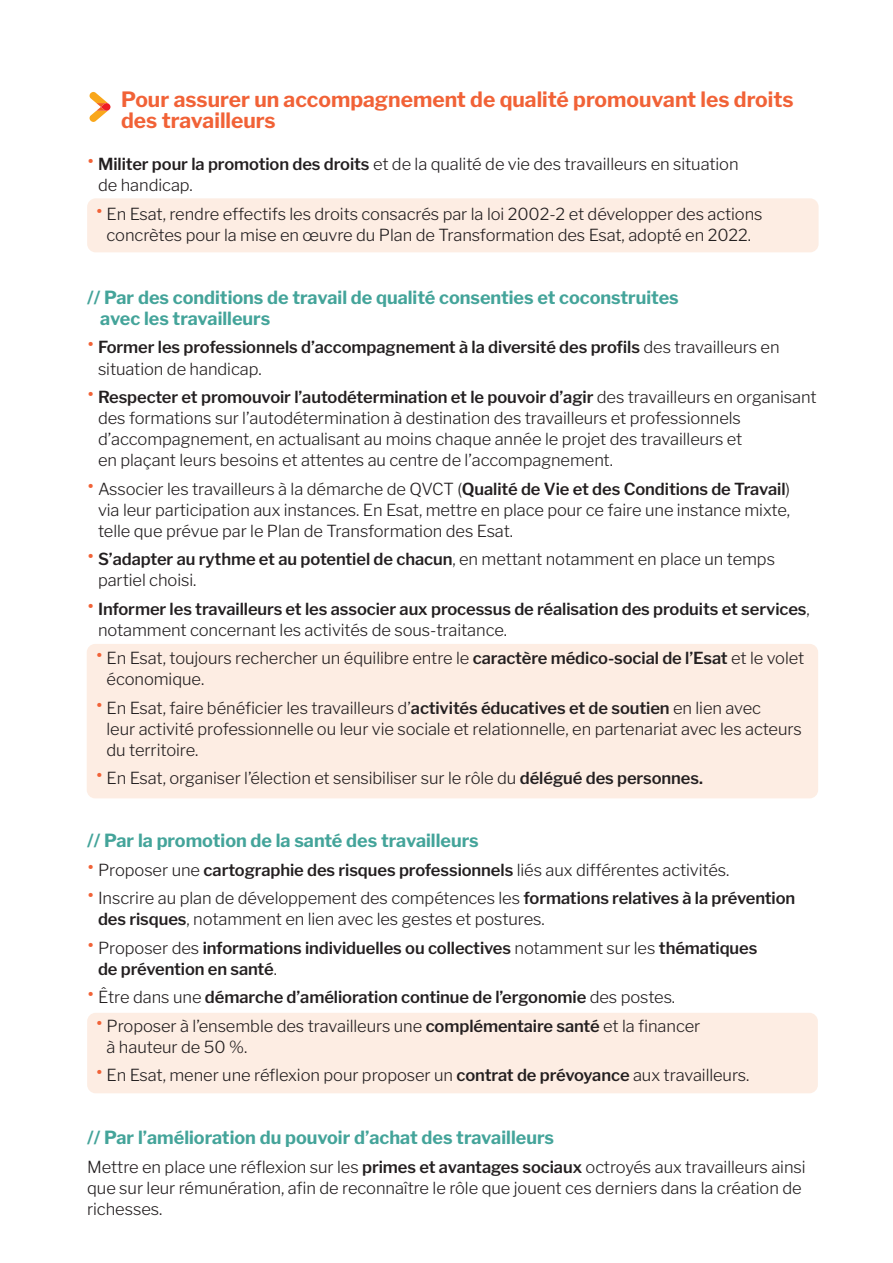
<style>
.page{position:relative;width:893px;height:1263px;background:#fff}
.page>*{position:absolute;margin:0;border:0;box-sizing:border-box;transform-origin:0 0}
.t1{font:700 21px/21px "Libre Franklin";color:#f16237}
.t2{font:700 18px/21px "Libre Franklin";color:#44a49a}
.t3{font:300 16.5px/21px "Libre Franklin";letter-spacing:-.005em;color:#231f20}
.t4{font:600 16.5px/21px "Libre Franklin";letter-spacing:-.005em;color:#231f20}
.s1{font-size:24px;color:#f16237}
.s2{font-weight:600}
.s3{font-weight:300;font-size:24px;color:#f16237}
.s4{font-weight:300}
</style>
<div class="page">
<div style="left:87px;top:644px;width:731px;height:154px;background:#fdede3;border-radius:9px"></div>
<div style="left:87px;top:1013px;width:731px;height:80px;background:#fdede3;border-radius:9px"></div>
<div style="left:87px;top:198px;width:731px;height:54px;background:#fdede3;border-radius:9px"></div>
<svg style="left:89px;top:92px;width:21px;height:30px"></svg>
<p class="t1" style="left:121px;top:87px;width:674px">Pour assurer un accompagnement de qualité promouvant les droits des travailleurs</p>
<p class="t3" style="left:98px;top:155px;width:642px;text-indent:-11px"><span class="s1">•</span> <span class="s2">Militer pour la promotion des droits</span> et de la qualité de vie des travailleurs en situation de handicap.</p>
<p class="t3" style="left:96px;top:204px;width:668px;text-align:center"><span class="s1">•</span> En Esat, rendre effectifs les droits consacrés par la loi 2002-2 et développer des actions concrètes pour la mise en œuvre du Plan de Transformation des Esat, adopté en 2022.</p>
<p class="t2" style="left:100px;top:285px;width:580px;text-indent:-13px">// Par des conditions de travail de qualité consenties et coconstruites avec les travailleurs</p>
<p class="t4" style="left:98px;top:335px;width:683px;text-indent:-11px"><span class="s3">•</span> Former les professionnels d’accompagnement à la diversité des profils <span class="s4">des travailleurs en situation de handicap.</span></p>
<p class="t3" style="left:98px;top:387px;width:720px;text-indent:-11px"><span class="s1">•</span> <span class="s2">Respecter et promouvoir l’autodétermination et le pouvoir d’agir</span> des travailleurs en organisant des formations sur l’autodétermination à destination des travailleurs et professionnels d’accompagnement, en actualisant au moins chaque année le projet des travailleurs et<br>en plaçant leurs besoins et attentes au centre de l’accompagnement.</p>
<p class="t3" style="left:98px;top:479px;width:694px;text-align:justify;text-indent:-11px"><span class="s1">•</span> Associer les travailleurs à la démarche de QVCT (<span class="s2">Qualité de Vie et des Conditions de Travail</span>) via leur participation aux instances. En Esat, mettre en place pour ce faire une instance mixte, telle que prévue par le Plan de Transformation des Esat.</p>
<p class="t3" style="left:98px;top:549px;width:678px;text-indent:-11px"><span class="s1">•</span> <span class="s2">S’adapter au rythme et au potentiel de chacun</span>, en mettant notamment en place un temps partiel choisi.</p>
<p class="t4" style="left:98px;top:598px;width:713px;text-indent:-11px"><span class="s3">•</span> Informer les travailleurs et les associer aux processus de réalisation des produits et services<span class="s4">, notamment concernant les activités de sous-traitance.</span></p>
<p class="t3" style="left:107px;top:648px;width:699px;text-indent:-11px"><span class="s1">•</span> En Esat, toujours rechercher un équilibre entre le <span class="s2">caractère médico-social de l’Esat</span> et le volet économique.</p>
<p class="t3" style="left:107px;top:695px;width:697px;text-indent:-11px"><span class="s1">•</span> En Esat, faire bénéficier les travailleurs d’<span class="s2">activités éducatives et de soutien</span> en lien avec<br>leur activité professionnelle ou leur vie sociale et relationnelle, en partenariat avec les acteurs du territoire.</p>
<p class="t3" style="left:96px;top:768px;width:609px"><span class="s1">•</span> En Esat, organiser l’élection et sensibiliser sur le rôle du <span class="s2">délégué des personnes.</span></p>
<p class="t2" style="left:87px;top:828px;width:393px">// Par la promotion de la santé des travailleurs</p>
<p class="t3" style="left:87px;top:860px;width:644px"><span class="s1">•</span> Proposer une <span class="s2">cartographie des risques professionnels</span> liés aux différentes activités.</p>
<p class="t3" style="left:98px;top:888px;width:699px;text-indent:-11px"><span class="s1">•</span> Inscrire au plan de développement des compétences les <span class="s2">formations relatives à la prévention des risques</span>, notamment en lien avec les gestes et postures.</p>
<p class="t4" style="left:98px;top:937px;width:661px;text-indent:-11px"><span class="s3">•</span> <span class="s4">Proposer des</span> informations individuelles ou collectives <span class="s4">notamment sur les</span> thématiques de prévention en santé<span class="s4">.</span></p>
<p class="t4" style="left:87px;top:987px;width:590px"><span class="s3">•</span> <span class="s4">Être dans une</span> démarche d’amélioration continue de l’ergonomie <span class="s4">des postes.</span></p>
<p class="t3" style="left:107px;top:1016px;width:595px;text-indent:-11px"><span class="s1">•</span> Proposer à l’ensemble des travailleurs une <span class="s2">complémentaire santé</span> et la financer à hauteur de 50 %.</p>
<p class="t3" style="left:96px;top:1063px;width:655px"><span class="s1">•</span> En Esat, mener une réflexion pour proposer un <span class="s2">contrat de prévoyance</span> aux travailleurs.</p>
<p class="t2" style="left:87px;top:1125px;width:468px">// Par l’amélioration du pouvoir d’achat des travailleurs</p>
<p class="t3" style="left:87px;top:1154px;width:720px">Mettre en place une réflexion sur les <span class="s2">primes et avantages sociaux</span> octroyés aux travailleurs ainsi que sur leur rémunération, afin de reconnaître le rôle que jouent ces derniers dans la création de richesses.</p>
</div>
